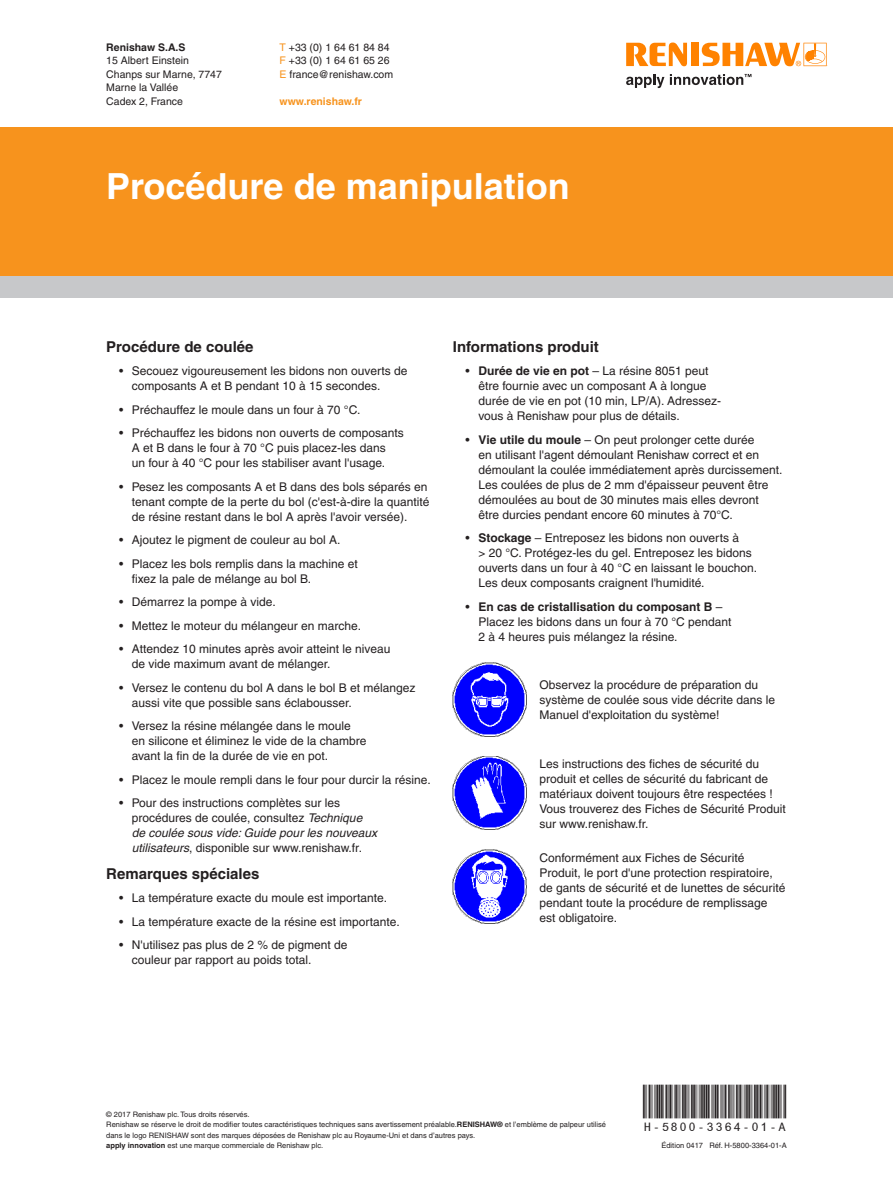
<style>
.page{position:relative;width:893px;height:1188px;background:#fff}
.page>*{position:absolute;margin:0;border:0;box-sizing:border-box;transform-origin:0 0}
.Bar_code{font:48px "MBH16 B";color:#231f20}
.Main_heading{font:700 36px "Helvetica CE";color:#fff}
.Top_left_heading{font:700 15px "Helvetica CE";color:#231f20}
.t1{font:12px/15px "Helvetica CE";color:#231f20}
.Basic_bold{font:10.5px/13.5px "Helvetica";color:#231f20}
.t2{font:700 10.5px "Helvetica CE";color:#f7931d}
.Copyright_statement{font:7.5px/10.5px "Helvetica CE";color:#231f20}
.Issued_and_Part_no{font:7.5px "Helvetica CE";color:#231f20}
.s1{font-weight:700}
.s2{color:#f7931d}
.s3{font-style:italic}
</style>
<div class="page">
<div style="left:0;top:128px;width:893px;height:148px;background:#f7931d"></div>
<div style="left:0;top:276px;width:893px;height:22px;background:#c7c8ca"></div>
<svg style="left:626px;top:74px;width:38px;height:14px"></svg>
<svg style="left:626px;top:43px;width:61px;height:23px"></svg>
<div style="left:691px;top:43px;width:8px;height:23px;background:#ff8200"></div>
<svg style="left:702px;top:43px;width:125px;height:23px"></svg>
<svg style="left:670px;top:74px;width:81px;height:11px"></svg>
<img style="left:453px;top:663px;width:74px;height:73px">
<img style="left:453px;top:756px;width:74px;height:73px">
<img style="left:453px;top:850px;width:74px;height:74px">
<p class="Basic_bold" style="left:106px;top:40px;width:117px"><span class="s1">Renishaw S.A.S<br></span>15 Albert Einstein<br>Chanps sur Marne, 7747<br>Marne la Vallée<br>Cadex 2, France</p>
<p class="Basic_bold" style="left:280px;top:40px;width:115px"><span class="s2">T</span> +33 (0) 1 64 61 84 84<br><span class="s2">F</span> +33 (0) 1 64 61 65 26<br><span class="s2">E</span> france@renishaw.com</p>
<p class="t2" style="left:280px;top:95px;width:84px">www.renishaw.fr</p>
<p class="Main_heading" style="left:106px;top:165px;width:465px">Procédure de manipulation</p>
<p class="Top_left_heading" style="left:106px;top:338px;width:149px">Procédure de coulée</p>
<p class="t1" style="left:132px;top:364px;width:277px;text-indent:-13px">• Secouez vigoureusement les bidons non ouverts de composants A et B pendant 10 à 15 secondes.</p>
<p class="t1" style="left:119px;top:402px;width:243px">• Préchauffez le moule dans un four à 70 °C.</p>
<p class="t1" style="left:119px;top:426px;width:286px;text-align:center">• Préchauffez les bidons non ouverts de composants<br>A et B dans le four à 70 °C puis placez-les dans<br>un four à 40 °C pour les stabiliser avant l'usage.</p>
<p class="t1" style="left:132px;top:479px;width:299px;text-indent:-13px">• Pesez les composants A et B dans des bols séparés en tenant compte de la perte du bol (c'est-à-dire la quantité de résine restant dans le bol A après l'avoir versée).</p>
<p class="t1" style="left:119px;top:533px;width:223px">• Ajoutez le pigment de couleur au bol A.</p>
<p class="t1" style="left:132px;top:556px;width:228px;text-indent:-13px">• Placez les bols remplis dans la machine et fixez la pale de mélange au bol B.</p>
<p class="t1" style="left:119px;top:595px;width:158px">• Démarrez la pompe à vide.</p>
<p class="t1" style="left:119px;top:618px;width:244px">• Mettez le moteur du mélangeur en marche.</p>
<p class="t1" style="left:132px;top:642px;width:260px;text-indent:-13px">• Attendez 10 minutes après avoir atteint le niveau de vide maximum avant de mélanger.</p>
<p class="t1" style="left:132px;top:680px;width:285px;text-indent:-13px">• Versez le contenu du bol A dans le bol B et mélangez aussi vite que possible sans éclabousser.</p>
<p class="t1" style="left:132px;top:719px;width:236px;text-indent:-13px">• Versez la résine mélangée dans le moule en silicone et éliminez le vide de la chambre avant la fin de la durée de vie en pot.</p>
<p class="t1" style="left:119px;top:772px;width:313px">• Placez le moule rempli dans le four pour durcir la résine.</p>
<p class="t1" style="left:132px;top:796px;width:247px;text-indent:-13px">• Pour des instructions complètes sur les procédures de coulée, consultez <span class="s3">Technique de coulée sous vide: Guide pour les nouveaux utilisateurs</span>, disponible sur www.renishaw.fr.</p>
<p class="Top_left_heading" style="left:106px;top:865px;width:155px">Remarques spéciales</p>
<p class="t1" style="left:119px;top:891px;width:270px">• La température exacte du moule est importante.</p>
<p class="t1" style="left:119px;top:914px;width:282px">• La température exacte de la résine est importante.</p>
<p class="t1" style="left:132px;top:938px;width:217px;text-indent:-13px">• N'utilisez pas plus de 2 % de pigment de couleur par rapport au poids total.</p>
<p class="Top_left_heading" style="left:453px;top:338px;width:148px">Informations produit</p>
<p class="t1" style="left:478px;top:364px;width:244px;text-indent:-13px">• <span class="s1">Durée de vie en pot</span> – La résine 8051 peut être fournie avec un composant A à longue durée de vie en pot (10 min, LP/A). Adressez&shy;vous à Renishaw pour plus de détails.</p>
<p class="t1" style="left:478px;top:432px;width:306px;text-indent:-13px">• <span class="s1">Vie utile du moule</span> – On peut prolonger cette durée<br>en utilisant l'agent démoulant Renishaw correct et en démoulant la coulée immédiatement après durcissement.<br>Les coulées de plus de 2 mm d'épaisseur peuvent être démoulées au bout de 30 minutes mais elles devront<br>être durcies pendant encore 60 minutes à 70°C.</p>
<p class="t1" style="left:478px;top:531px;width:280px;text-indent:-13px">• <span class="s1">Stockage</span> – Entreposez les bidons non ouverts à<br>&gt; 20 °C. Protégez-les du gel. Entreposez les bidons ouverts dans un four à 40 °C en laissant le bouchon.<br>Les deux composants craignent l'humidité.</p>
<p class="t1" style="left:478px;top:599px;width:255px;text-indent:-13px">• <span class="s1">En cas de cristallisation du composant B</span> –<br>Placez les bidons dans un four à 70 °C pendant<br>2 à 4 heures puis mélangez la résine.</p>
<p class="t1" style="left:539px;top:678px;width:237px">Observez la procédure de préparation du système de coulée sous vide décrite dans le<br>Manuel d'exploitation du système!</p>
<p class="t1" style="left:539px;top:756px;width:248px">Les instructions des fiches de sécurité du produit et celles de sécurité du fabricant de matériaux doivent toujours être respectées !<br>Vous trouverez des Fiches de Sécurité Produit sur www.renishaw.fr.</p>
<p class="t1" style="left:539px;top:851px;width:247px">Conformément aux Fiches de Sécurité Produit, le port d'une protection respiratoire, de gants de sécurité et de lunettes de sécurité pendant toute la procédure de remplissage est obligatoire.</p>
<p class="Copyright_statement" style="left:106px;top:1109px;width:501px">© 2017 Renishaw plc. Tous droits réservés.<br>Renishaw se réserve le droit de modifier toutes caractéristiques techniques sans avertissement préalable.<span class="s1">RENISHAW®</span> et l’emblème de palpeur utilisé dans le logo RENISHAW sont des marques déposées de Renishaw plc au Royaume-Uni et dans d’autres pays.<br><span class="s1">apply innovation</span> est une marque commerciale de Renishaw plc.</p>
<p class="Bar_code" style="left:643px;top:1086px;width:145px">H-5800-3364-01-A</p>
<p class="Issued_and_Part_no" style="left:661px;top:1141px;width:127px">Édition 0417 Réf. H-5800-3364-01-A</p>
</div>
